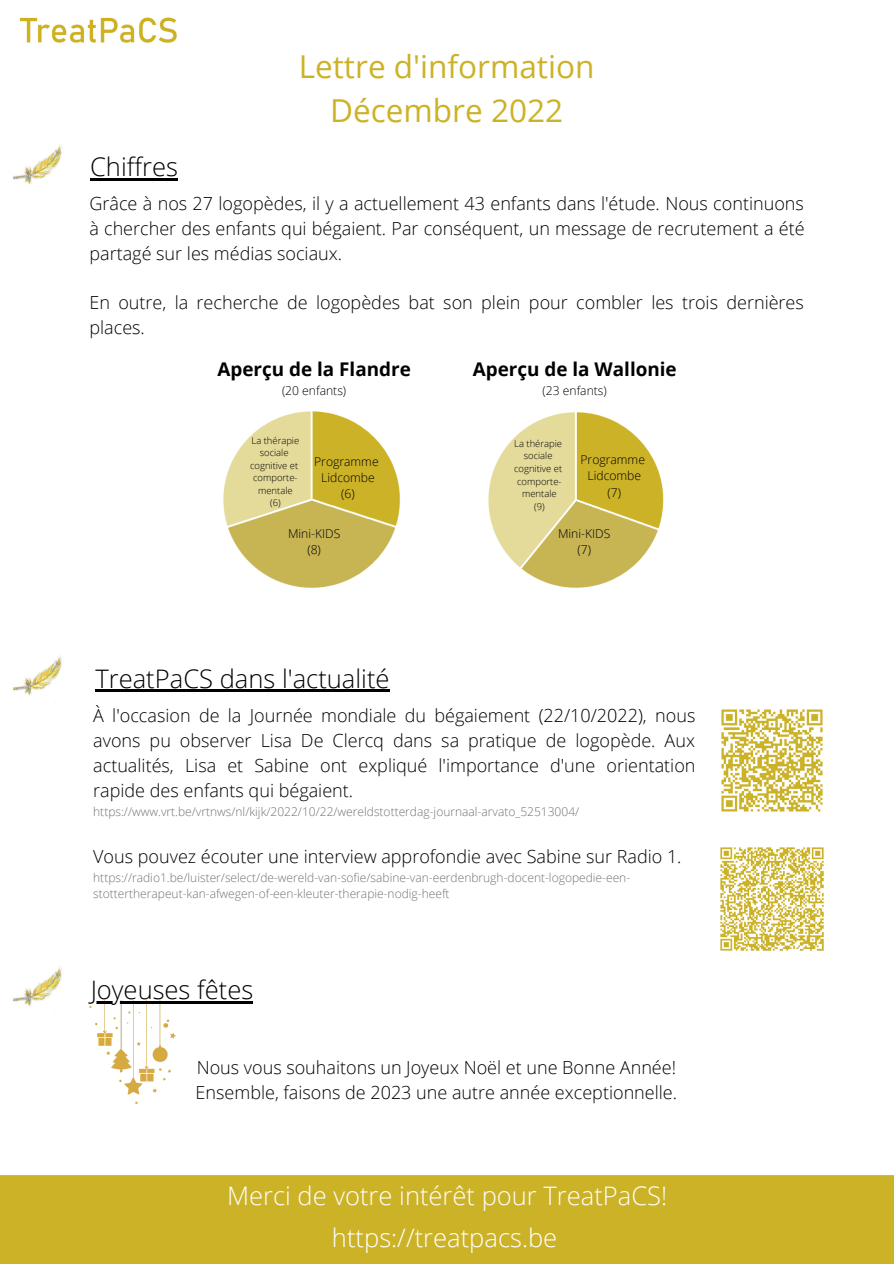
<style>
.page{position:relative;width:894px;height:1264px;background:#fff}
.page>*{position:absolute;margin:0;border:0;box-sizing:border-box;transform-origin:0 0}
.t1{font:31.5px/44px "Open Sans";color:#ccb227;text-align:center}
.t2{font:300 25.5px "Open Sans";color:#fff}
.t3{font:300 25.5px "Open Sans";color:#000}
.t4{font:700 18.9px "Open Sans";color:#000}
.t5{font:300 18px/24.8px "Open Sans";color:#000;text-align:justify}
.t6{font:300 12.15px/16.2px "Open Sans";color:#000;text-align:center}
.t7{font:300 12px/16px "Open Sans";color:#737373}
.t8{font:300 9.45px/12.6px "Open Sans";color:#000;text-align:center}
</style>
<div class="page">
<div style="left:0;top:1175px;width:893px;height:88px;background:#ccb227"></div>
<img style="left:13px;top:145px;width:49px;height:39px">
<img style="left:19px;top:17px;width:158px;height:26px">
<img style="left:89px;top:1000px;width:86px;height:103px">
<img style="left:13px;top:656px;width:49px;height:39px">
<img style="left:13px;top:967px;width:49px;height:39px">
<img style="left:720px;top:847px;width:104px;height:104px">
<img style="left:721px;top:709px;width:102px;height:103px">
<hr style="left:95px;top:690px;width:294px;height:2px;background:#000">
<hr style="left:90px;top:179px;width:88px;height:2px;background:#000">
<hr style="left:91px;top:1001px;width:162px;height:2px;background:#000">
<img style="left:223px;top:411px;width:178px;height:177px">
<img style="left:488px;top:412px;width:176px;height:176px">
<h2 class="t3" style="left:90px;top:149px;width:89px">Chiffres</h2>
<h1 class="t1" style="left:299px;top:44px;width:297px">Lettre d'information<br>Décembre 2022</h1>
<p class="t5" style="left:89px;top:191px;width:716px">Grâce à nos 27 logopèdes, il y a actuellement 43 enfants dans l'étude. Nous continuons à chercher des enfants qui bégaient. Par conséquent, un message de recrutement a été partagé sur les médias sociaux.</p>
<p class="t5" style="left:89px;top:290px;width:715px">En outre, la recherche de logopèdes bat son plein pour combler les trois dernières places.</p>
<p class="t4" style="left:217px;top:356px;width:195px">Aperçu de la Flandre</p>
<p class="t6" style="left:282px;top:382px;width:66px">(20 enfants)</p>
<p class="t8" style="left:250px;top:433px;width:51px">La thérapie sociale cognitive et comporte&shy;mentale<br>(6)</p>
<p class="t6" style="left:314px;top:452px;width:66px">Programme<br>Lidcombe (6)</p>
<p class="t6" style="left:288px;top:525px;width:54px">Mini-KIDS (8)</p>
<h2 class="t3" style="left:95px;top:660px;width:295px">TreatPaCS dans l'actualité</h2>
<p class="t4" style="left:472px;top:356px;width:205px">Aperçu de la Wallonie</p>
<p class="t6" style="left:542px;top:382px;width:66px">(23 enfants)</p>
<p class="t8" style="left:514px;top:437px;width:50px">La thérapie sociale cognitive et comporte&shy;mentale<br>(9)</p>
<p class="t6" style="left:558px;top:525px;width:54px">Mini-KIDS (7)</p>
<p class="t6" style="left:580px;top:451px;width:66px">Programme<br>Lidcombe (7)</p>
<p class="t5" style="left:93px;top:702px;width:603px">À l'occasion de la Journée mondiale du bégaiement (22/10/2022), nous avons pu observer Lisa De Clercq dans sa pratique de logopède. Aux actualités, Lisa et Sabine ont expliqué l'importance d'une orientation rapide des enfants qui bégaient.</p>
<p class="t7" style="left:93px;top:803px;width:487px">https://www.vrt.be/vrtnws/nl/kijk/2022/10/22/wereldstotterdag-journaal-arvato_52513004/</p>
<p class="t5" style="left:93px;top:843px;width:589px">Vous pouvez écouter une interview approfondie avec Sabine sur Radio 1.</p>
<p class="t7" style="left:93px;top:869px;width:538px">https://radio1.be/luister/select/de-wereld-van-sofie/sabine-van-eerdenbrugh-docent-logopedie-een&shy;stottertherapeut-kan-afwegen-of-een-kleuter-therapie-nodig-heeft</p>
<h2 class="t3" style="left:91px;top:971px;width:164px">Joyeuses fêtes</h2>
<p class="t5" style="left:195px;top:1054px;width:483px">Nous vous souhaitons un Joyeux Noël et une Bonne Année!<br>Ensemble, faisons de 2023 une autre année exceptionnelle.</p>
<h2 class="t2" style="left:227px;top:1177px;width:441px">Merci de votre intérêt pour TreatPaCS!</h2>
<h2 class="t2" style="left:332px;top:1219px;width:227px">https://treatpacs.be</h2>
</div>
